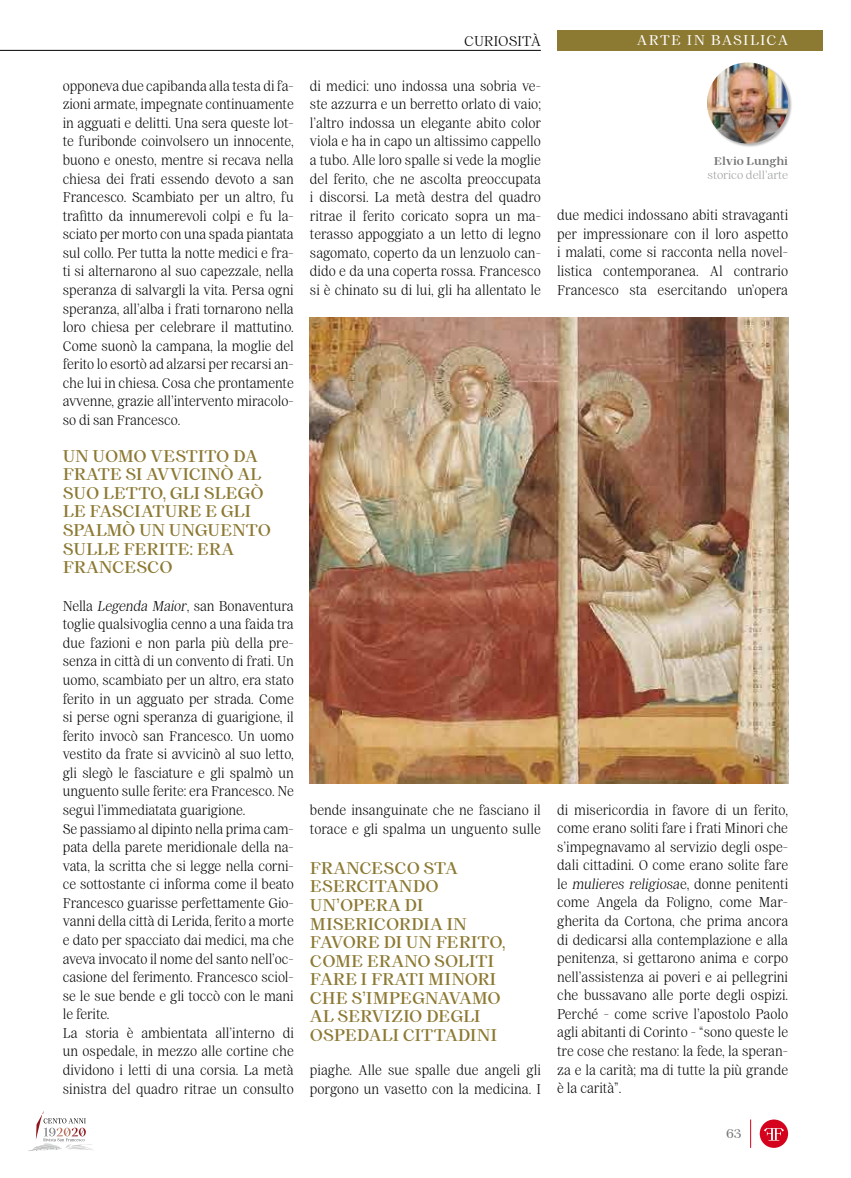
<style>
.page{position:relative;width:851px;height:1178px;background:#fff}
.page>*{position:absolute;margin:0;border:0;box-sizing:border-box;transform-origin:0 0}
.t1{font:600 17.1px/18.6px "Franciscus";letter-spacing:-.01em;color:#8c7932}
.t2{font:300 14.25px/18.6px "Franciscus";color:#000;text-align:justify;scale:.9 1}
.t3{font:14.25px "Franciscus";letter-spacing:.08em;color:#fff}
.t4{font:300 14.25px "Franciscus";color:#000}
.t5{font:12.9px "Franciscus";color:#707172}
.t6{font:300 11.4px "Franciscus";color:#9c9e9f}
.t7{font:700 11.4px "Franciscus";color:#707172}
.s1{font-style:italic}
</style>
<div class="page">
<svg style="left:750px;top:1119px;width:1px;height:29px"></svg>
<svg style="left:759px;top:1119px;width:29px;height:29px"></svg>
<svg style="left:28px;top:1111px;width:65px;height:40px"></svg>
<div style="left:706px;top:62px;width:86px;height:86px;background:#000;opacity:.3"></div>
<img style="left:707px;top:63px;width:81px;height:80px;border-radius:40px">
<hr style="left:0;top:50px;width:540px;height:1px;background:#000">
<div style="left:557px;top:30px;width:265px;height:20px;background:#8c7932"></div>
<img style="left:310px;top:318px;width:478px;height:465px">
<p class="t2" style="left:63px;top:76px;width:258px">opponeva due capibanda alla testa di fa&shy;zioni armate, impegnate continuamente in agguati e delitti. Una sera queste lot&shy;te furibonde coinvolsero un innocente, buono e onesto, mentre si recava nella chiesa dei frati essendo devoto a san Francesco. Scambiato per un altro, fu trafitto da innumerevoli colpi e fu la&shy;sciato per morto con una spada piantata sul collo. Per tutta la notte medici e fra&shy;ti si alternarono al suo capezzale, nella speranza di salvargli la vita. Persa ogni speranza, all’alba i frati tornarono nella loro chiesa per celebrare il mattutino.<br>Come suonò la campana, la moglie del ferito lo esortò ad alzarsi per recarsi an&shy;che lui in chiesa. Cosa che prontamente avvenne, grazie all’intervento miracolo&shy;so di san Francesco.</p>
<p class="t1" style="left:63px;top:446px;width:210px">UN UOMO VESTITO DA<br>FRATE SI AVVICINÒ AL<br>SUO LETTO, GLI SLEGÒ<br>LE FASCIATURE E GLI<br>SPALMÒ UN UNGUENTO<br>SULLE FERITE: ERA<br>FRANCESCO</p>
<p class="t2" style="left:63px;top:596px;width:258px;text-align:left">Nella <span class="s1">Legenda Maior</span>, san Bonaventura toglie qualsivoglia cenno a una faida tra due fazioni e non parla più della pre&shy;senza in città di un convento di frati. Un uomo, scambiato per un altro, era stato ferito in un agguato per strada. Come si perse ogni speranza di guarigione, il ferito invocò san Francesco. Un uomo vestito da frate si avvicinò al suo letto, gli slegò le fasciature e gli spalmò un unguento sulle ferite: era Francesco. Ne seguì l’immediatata guarigione.<br>Se passiamo al dipinto nella prima cam&shy;pata della parete meridionale della na&shy;vata, la scritta che si legge nella corni&shy;ce sottostante ci informa come il beato Francesco guarisse perfettamente Gio&shy;vanni della città di Lerida, ferito a morte e dato per spacciato dai medici, ma che aveva invocato il nome del santo nell’oc&shy;casione del ferimento. Francesco sciol&shy;se le sue bende e gli toccò con le mani le ferite.<br>La storia è ambientata all’interno di un ospedale, in mezzo alle cortine che dividono i letti di una corsia. La metà sinistra del quadro ritrae un consulto</p>
<p class="t4" style="left:464px;top:33px;width:78px">CURIOSITÀ</p>
<p class="t3" style="left:636px;top:32px;width:153px">ARTE IN BASILICA</p>
<p class="t2" style="left:310px;top:76px;width:258px">di medici: uno indossa una sobria ve&shy;ste azzurra e un berretto orlato di vaio; l’altro indossa un elegante abito color viola e ha in capo un altissimo cappello a tubo. Alle loro spalle si vede la moglie del ferito, che ne ascolta preoccupata i discorsi. La metà destra del quadro ritrae il ferito coricato sopra un ma&shy;terasso appoggiato a un letto di legno sagomato, coperto da un lenzuolo can&shy;dido e da una coperta rossa. Francesco si è chinato su di lui, gli ha allentato le</p>
<p class="t7" style="left:713px;top:154px;width:76px">Elvio Lunghi</p>
<p class="t6" style="left:707px;top:169px;width:82px">storico dell’arte</p>
<p class="t2" style="left:557px;top:206px;width:258px">due medici indossano abiti stravaganti per impressionare con il loro aspetto i malati, come si racconta nella novel&shy;listica contemporanea. Al contrario Francesco sta esercitando un’opera</p>
<p class="t2" style="left:310px;top:801px;width:258px">bende insanguinate che ne fasciano il torace e gli spalma un unguento sulle</p>
<p class="t1" style="left:310px;top:858px;width:197px">FRANCESCO STA<br>ESERCITANDO<br>UN’OPERA DI<br>MISERICORDIA IN<br>FAVORE DI UN FERITO,<br>COME ERANO SOLITI<br>FARE I FRATI MINORI<br>CHE S’IMPEGNAVAMO<br>AL SERVIZIO DEGLI<br>OSPEDALI CITTADINI</p>
<p class="t2" style="left:310px;top:1061px;width:258px">piaghe. Alle sue spalle due angeli gli porgono un vasetto con la medicina. I</p>
<p class="t2" style="left:557px;top:800px;width:258px">di misericordia in favore di un ferito, come erano soliti fare i frati Minori che s’impegnavamo al servizio degli ospe&shy;dali cittadini. O come erano solite fare le <span class="s1">mulieres religiosa</span>e, donne penitenti come Angela da Foligno, come Mar&shy;gherita da Cortona, che prima ancora di dedicarsi alla contemplazione e alla penitenza, si gettarono anima e corpo nell’assistenza ai poveri e ai pellegrini che bussavano alle porte degli ospizi.<br>Perché - come scrive l’apostolo Paolo agli abitanti di Corinto - “sono queste le tre cose che restano: la fede, la speran&shy;za e la carità; ma di tutte la più grande è la carità”.</p>
<p class="t5" style="left:726px;top:1126px;width:17px">63</p>
</div>
